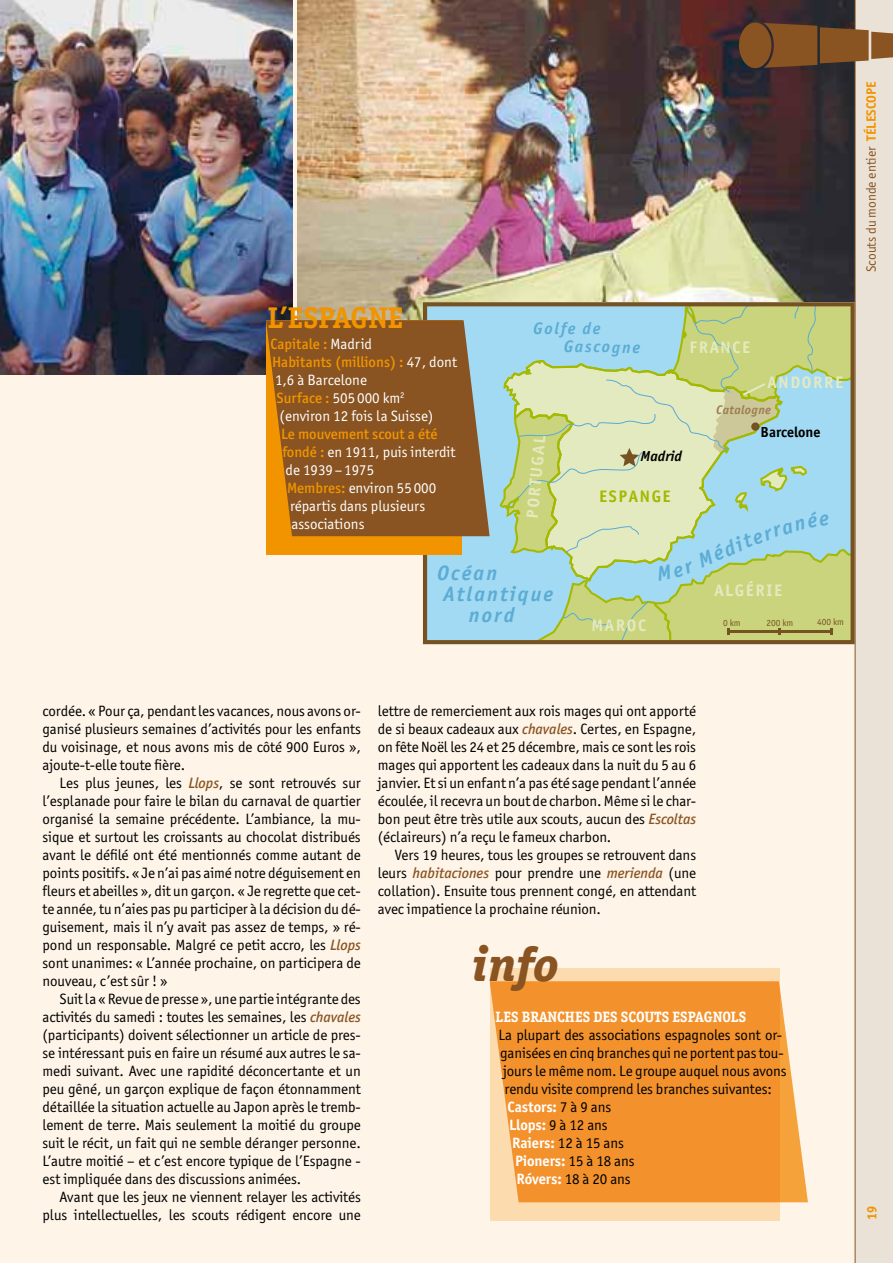
<style>
.page{position:relative;width:893px;height:1263px;background:#fef4e8}
.page>*{position:absolute;margin:0;border:0;box-sizing:border-box;transform-origin:0 0}
.t1{font:italic 800 48.75px "Officina Serif ITC Pro";color:#895421}
.t2{font:700 30px "Officina Serif ITC Pro";letter-spacing:.035em;color:#f19400}
.t3{font:italic 700 20.85px "Officina Sans ITC Pro";letter-spacing:.1em;color:#5cacd4}
.t4{font:700 16.65px "Officina Sans ITC Pro";letter-spacing:.1em;color:#e4eac0}
.t5{font:italic 700 16.65px/18.8px "Officina Sans ITC Pro";letter-spacing:.1em;color:#5cacd4}
.t6{font:700 16.65px "Officina Sans ITC Pro";letter-spacing:.1em;color:#a4b900}
.t7{font:15px/18px "Officina Sans ITC Pro";letter-spacing:-.005em;color:#000;text-align:justify}
.t8{font:15px "Officina Sans ITC Pro";color:#fff}
.t9{font:500 15px "Officina Sans ITC Pro";color:#f19400}
.t10{font:700 15px "Officina Sans ITC Pro";letter-spacing:-.005em;color:#fff}
.t11{font:700 15px "Officina Serif ITC Pro";letter-spacing:.05em;color:#fff}
.t12{font:700 14.55px "Officina Sans ITC Pro";color:#000}
.t13{font:italic 700 14.55px "Officina Sans ITC Pro";color:#000}
.t14{font:13.5px "Officina Sans ITC Pro";color:#895421}
.t15{font:700 13.5px "Officina Sans ITC Pro";color:#f19400}
.t16{font:italic 700 12.45px "Officina Sans ITC Pro";letter-spacing:.025em;color:#9e7d52}
.t17{font:9.45px "Officina Sans ITC Pro";color:#765223}
.s1{font-weight:400;color:#fff}
.s2{font-weight:500;color:#f19400}
.s3{font-weight:700;color:#f19400}
.s4{font-weight:500;font-style:italic;color:#895421}
.s5{font-weight:400;color:#000}
.s6{font-weight:700;color:#fff}
</style>
<div class="page">
<img style="left:297px;top:0;width:558px;height:320px">
<img style="left:0;top:0;width:293px;height:374px">
<div style="left:490px;top:968px;width:289px;height:252px;background:#fcdbaf"></div>
<svg style="left:490px;top:981px;width:318px;height:221px;background:#f39a3b"></svg>
<svg style="left:423px;top:302px;width:432px;height:342px;background:#99bac0"></svg>
<div style="left:855px;top:0;width:38px;height:1263px;background:#ebe2d7"></div>
<svg style="left:739px;top:23px;width:154px;height:45px;background:#865c35"></svg>
<div style="left:266px;top:320px;width:196px;height:234px;background:#f19400"></div>
<svg style="left:266px;top:320px;width:224px;height:216px;background:#915f29"></svg>
<svg style="left:500px;top:304px;width:353px;height:338px;background:#bcd6b3"></svg>
<h2 class="t2" style="left:268px;top:299px;width:118px">L’ESPAGNE</h2>
<p class="t9" style="left:271px;top:335px;width:103px">Capitale : <span class="s1">Madrid</span></p>
<p class="t9" style="left:272px;top:353px;width:186px">Habitants (millions) : <span class="s1">47, dont</span></p>
<p class="t8" style="left:275px;top:371px;width:93px">1,6 à Barcelone</p>
<p class="t9" style="left:277px;top:389px;width:130px">Surface : <span class="s1">505 000 km</span><sup>2</sup></p>
<p class="t8" style="left:280px;top:407px;width:155px">(environ 12 fois la Suisse)</p>
<p class="t9" style="left:281px;top:425px;width:158px">Le mouvement scout a été</p>
<p class="t8" style="left:283px;top:443px;width:174px"><span class="s2">fondé :</span> en 1911, puis interdit</p>
<p class="t8" style="left:286px;top:461px;width:90px">de 1939 –1975</p>
<p class="t8" style="left:287px;top:479px;width:151px"><span class="s2">Membres:</span> environ 55 000</p>
<p class="t8" style="left:290px;top:497px;width:137px">répartis dans plusieurs</p>
<p class="t8" style="left:292px;top:515px;width:75px">associations</p>
<p class="t5" style="left:564px;top:319px;width:78px;text-indent:-31px">Golfe de<br>Gascogne</p>
<p class="t4" style="left:522px;top:517px;width:84px;rotate:-85deg">PORTUGAL</p>
<p class="t13" style="left:640px;top:447px;width:43px">Madrid</p>
<p class="t6" style="left:599px;top:486px;width:73px">ESPANGE</p>
<p class="t4" style="left:690px;top:337px;width:62px">FRANCE</p>
<p class="t4" style="left:767px;top:372px;width:77px">ANDORRE</p>
<p class="t16" style="left:716px;top:402px;width:56px">Catalogne</p>
<p class="t12" style="left:761px;top:423px;width:61px">Barcelone</p>
<h3 class="t3" style="left:437px;top:560px;width:62px">Océan</h3>
<h3 class="t3" style="left:443px;top:581px;width:111px">Atlantique</h3>
<h3 class="t3" style="left:469px;top:602px;width:47px">nord</h3>
<p class="t4" style="left:591px;top:615px;width:56px">MAROC</p>
<p class="t4" style="left:714px;top:580px;width:69px">ALGÉRIE</p>
<p class="t17" style="left:723px;top:617px;width:19px">0 km</p>
<p class="t17" style="left:766px;top:617px;width:28px">200 km</p>
<p class="t17" style="left:817px;top:617px;width:28px">400 km</p>
<p class="t14" style="left:863px;top:272px;width:192px;rotate:-90deg">Scouts du monde entier <span class="s3">Télescope</span></p>
<p class="t7" style="left:43px;top:702px;width:320px">cordée. « Pour ça, pendant les vacances, nous avons or&shy;ganisé plusieurs semaines d’activités pour les enfants du voisinage, et nous avons mis de côté 900 Euros », ajoute-t-elle toute fière.</p>
<p class="t7" style="left:43px;top:774px;width:320px;text-indent:17px">Les plus jeunes, les <span class="s4">Llops</span>, se sont retrouvés sur l’esplanade pour faire le bilan du carnaval de quartier organisé la semaine précédente. L’ambiance, la mu&shy;sique et surtout les croissants au chocolat distribués avant le défilé ont été mentionnés comme autant de points positifs. « Je n’ai pas aimé notre déguisement en fleurs et abeilles », dit un garçon. « Je regrette que cet&shy;te année, tu n’aies pas pu participer à la décision du dé&shy;guisement, mais il n’y avait pas assez de temps, » ré&shy;pond un responsable. Malgré ce petit accro, les <span class="s4">Llops </span>sont unanimes: « L’année prochaine, on participera de nouveau, c’est sûr ! »</p>
<p class="t7" style="left:43px;top:990px;width:320px;text-indent:17px">Suit la « Revue de presse », une partie intégrante des activités du samedi : toutes les semaines, les <span class="s4">chavales </span>(participants) doivent sélectionner un article de pres&shy;se intéressant puis en faire un résumé aux autres le sa&shy;medi suivant. Avec une rapidité déconcertante et un peu gêné, un garçon explique de façon étonnamment détaillée la situation actuelle au Japon après le tremb&shy;lement de terre. Mais seulement la moitié du groupe suit le récit, un fait qui ne semble déranger personne.<br>L’autre moitié – et c’est encore typique de l’Espagne - est impliquée dans des discussions animées.</p>
<p class="t7" style="left:43px;top:1188px;width:320px;text-align:right">Avant que les jeux ne viennent relayer les activités plus intellectuelles, les scouts rédigent encore une</p>
<p class="t7" style="left:378px;top:702px;width:320px">lettre de remerciement aux rois mages qui ont apporté de si beaux cadeaux aux <span class="s4">chavales</span>. Certes, en Espagne, on fête Noël les 24 et 25 décembre, mais ce sont les rois mages qui apportent les cadeaux dans la nuit du 5 au 6 janvier. Et si un enfant n’a pas été sage pendant l’année écoulée, il recevra un bout de charbon. Même si le char&shy;bon peut être très utile aux scouts, aucun des <span class="s4">Escoltas </span>(éclaireurs) n’a reçu le fameux charbon.</p>
<p class="t7" style="left:378px;top:846px;width:320px;text-indent:17px">Vers 19 heures, tous les groupes se retrouvent dans leurs <span class="s4">habitaciones</span> pour prendre une <span class="s4">merienda</span> (une collation). Ensuite tous prennent congé, en attendant avec impatience la prochaine réunion.</p>
<h1 class="t1" style="left:473px;top:934px;width:88px">info</h1>
<p class="t11" style="left:496px;top:1008px;width:244px">LES BRANCHES DES SCOUTS ESPAGNOLS</p>
<p class="t7" style="left:499px;top:1026px;width:285px">La plupart des associations espagnoles sont or-</p>
<p class="t7" style="left:500px;top:1044px;width:285px">ganisées en cinq branches qui ne portent pas tou-</p>
<p class="t7" style="left:503px;top:1062px;width:285px">jours le même nom. Le groupe auquel nous avons</p>
<p class="t7" style="left:505px;top:1080px;width:269px">rendu visite comprend les branches suivantes:</p>
<p class="t10" style="left:508px;top:1098px;width:105px">Castors: <span class="s5">7 à 9 ans</span></p>
<p class="t7" style="left:509px;top:1116px;width:100px"><span class="s6">Llops:</span> 9 à 12 ans</p>
<p class="t7" style="left:512px;top:1134px;width:113px"><span class="s6">Raiers:</span> 12 à 15 ans</p>
<p class="t10" style="left:515px;top:1152px;width:121px">Pioners: <span class="s5">15 à 18 ans</span></p>
<p class="t7" style="left:517px;top:1170px;width:116px"><span class="s6">Róvers:</span> 18 à 20 ans</p>
<p class="t15" style="left:863px;top:1220px;width:16px;rotate:-90deg">19</p>
</div>
